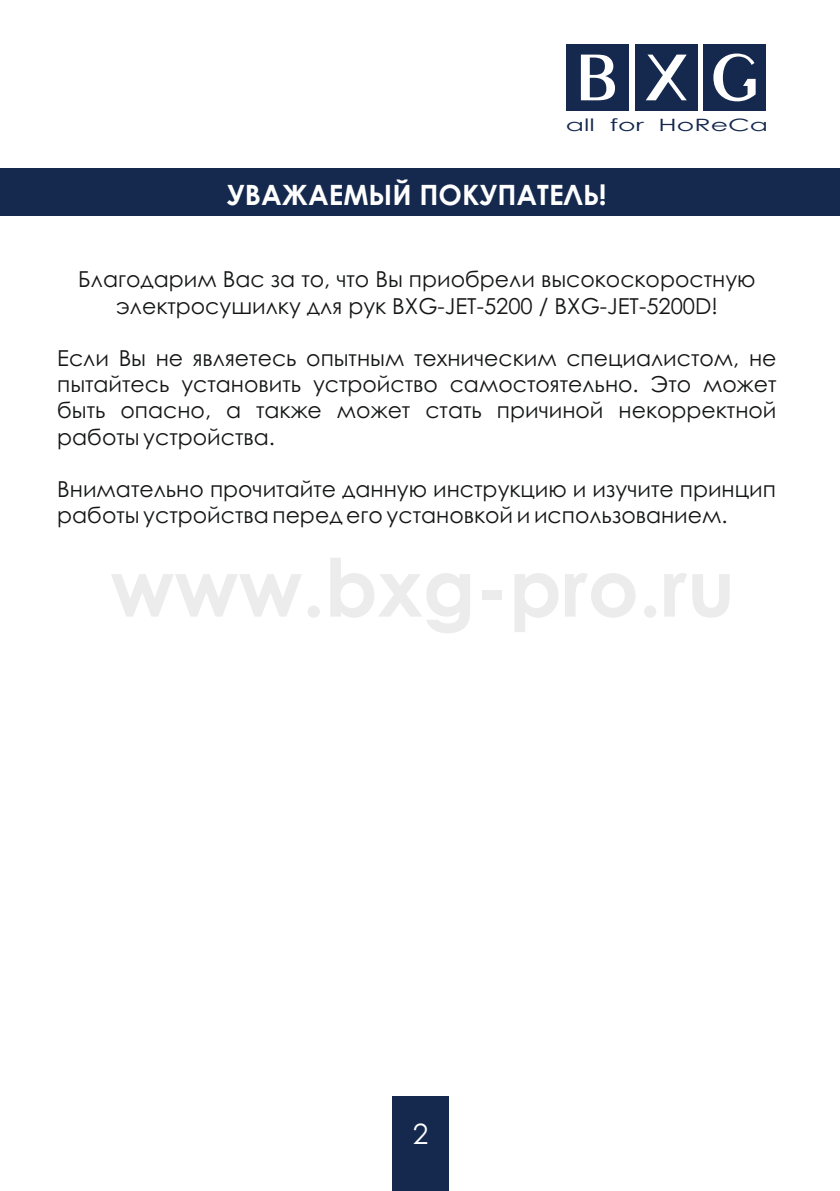
<style>
.page{position:relative;width:840px;height:1191px;background:#fff}
.page>*{position:absolute;margin:0;border:0;box-sizing:border-box;transform-origin:0 0}
.t1{font:700 28px "Century Gothic";color:#fff}
.t2{font:28px "Century Gothic";color:#fff}
.t3{font:22px/26.2px "Century Gothic";color:#151616;text-align:center}
.t4{font:17px "Century Gothic";color:#15294e;scale:1.57 1}
</style>
<div class="page">
<div style="left:0;top:169px;width:839px;height:47px;background:#15294e"></div>
<div style="left:391px;top:1096px;width:57px;height:95px;background:#15294e"></div>
<div style="left:566px;top:44px;width:62px;height:67px;background:#15294e"></div>
<div style="left:634px;top:44px;width:63px;height:67px;background:#15294e"></div>
<div style="left:703px;top:44px;width:62px;height:67px;background:#15294e"></div>
<svg style="left:580px;top:55px;width:34px;height:45px"></svg>
<svg style="left:646px;top:55px;width:40px;height:45px"></svg>
<svg style="left:713px;top:54px;width:42px;height:47px"></svg>
<p class="t4" style="left:565px;top:118px;width:130px">all for HoReCa</p>
<p class="t1" style="left:227px;top:184px;width:381px">УВАЖАЕМЫЙ ПОКУПАТЕЛЬ!</p>
<p class="t3" style="left:78px;top:268px;width:678px">Благодарим Вас за то, что Вы приобрели высокоскоростную электросушилку для рук BXG-JET-5200 / BXG-JET-5200D!</p>
<p class="t3" style="left:57px;top:347px;width:720px;text-align:justify">Если Вы не являетесь опытным техническим специалистом, не пытайтесь установить устройство самостоятельно. Это может быть опасно, а также может стать причиной некорректной работы устройства.</p>
<p class="t3" style="left:57px;top:478px;width:719px;text-align:left">Внимательно прочитайте данную инструкцию и изучите принцип работы устройства перед его установкой и использованием.</p>
<p class="t2" style="left:412px;top:1122px;width:17px">2</p>
</div>
